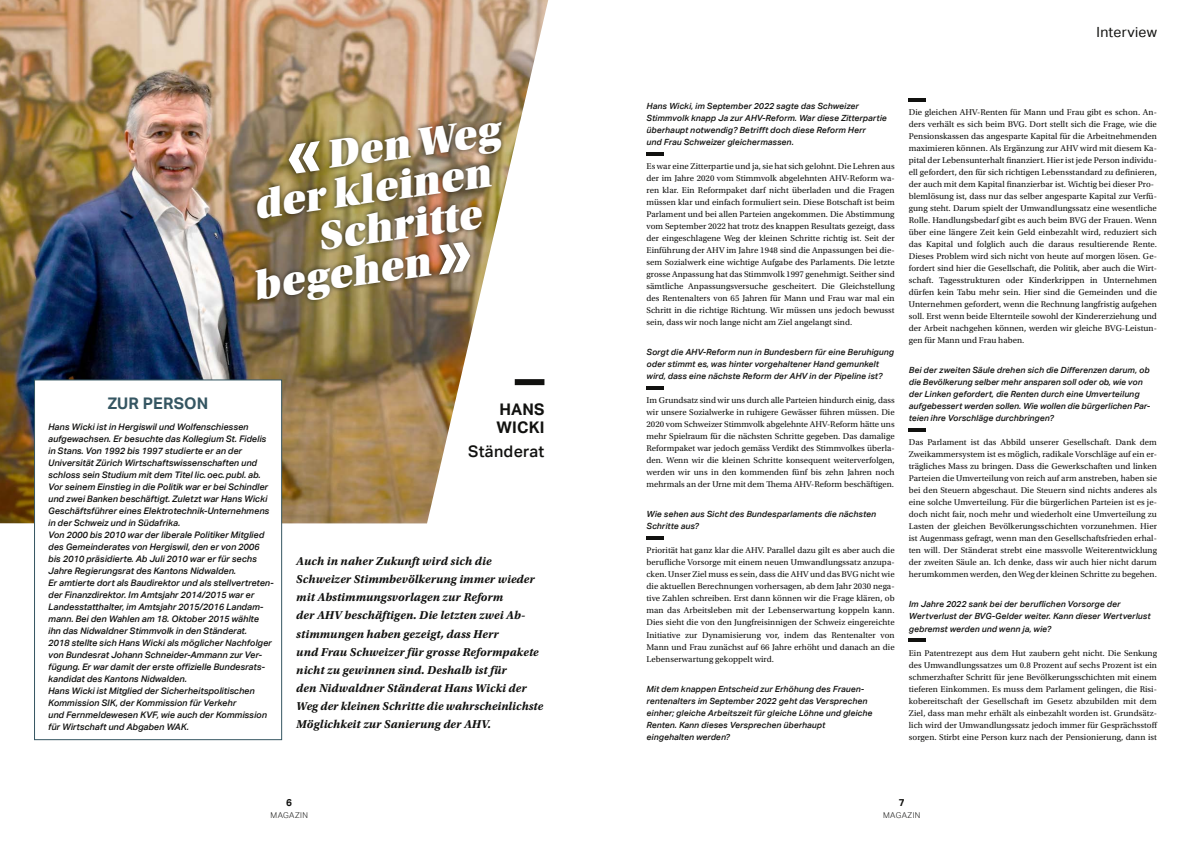
<style>
.page{position:relative;width:1191px;height:842px;background:#fff}
.page>*{position:absolute;margin:0;border:0;box-sizing:border-box;transform-origin:0 0}
.t1{font:42px "Utopia Std Black Headline";color:#fff}
.Übertitel{font:700 16px/18px "Aktiv Grotesk";letter-spacing:.01em;color:#11110f}
.Übertitel-2{font:500 16px "Aktiv Grotesk";letter-spacing:.02em;color:#11110f}
.Kasten_Titel_gross{font:700 16px "Aktiv Grotesk";letter-spacing:.01em;color:#355662}
.Rubriktitel_rechts{font:14px "Aktiv Grotesk";letter-spacing:.02em;color:#11110f}
.Interview_Lead{font:italic 700 12px/18px "Utopia Std";letter-spacing:.01em;color:#11110f}
.Pagina{font:700 10px "Aktiv Grotesk";color:#11110f}
.Kastentext_fett{font:italic 500 9px/12px "Aktiv Grotesk";color:#11110f}
.Interview_Antwort{font:8.8px/12px "Utopia Std";letter-spacing:.005em;color:#11110f;text-align:justify}
.Interview_Fragen{font:italic 500 8.5px/12px "Aktiv Grotesk";letter-spacing:.01em;color:#11110f}
.Rubrik_unten{font:300 8px "Aktiv Grotesk";letter-spacing:.05em;color:#11110f}
.s1{font-family:"Aktiv Grotesk";font-weight:700;font-size:64px}
</style>
<div class="page">
<hr style="left:646px;top:152px;width:17px;height:3px;background:#11110f">
<hr style="left:646px;top:386px;width:17px;height:3px;background:#11110f">
<hr style="left:646px;top:536px;width:17px;height:3px;background:#11110f">
<hr style="left:909px;top:98px;width:17px;height:3px;background:#11110f">
<hr style="left:909px;top:428px;width:17px;height:3px;background:#11110f">
<hr style="left:909px;top:638px;width:17px;height:3px;background:#11110f">
<img style="left:0;top:0;width:548px;height:523px">
<img style="left:251px;top:110px;width:255px;height:204px">
<div style="left:515px;top:379px;width:29px;height:6px;background:#11110f"></div>
<div style="left:34px;top:379px;width:248px;height:361px;background:#fff;border:1px solid #355662"></div>
<p class="t1" style="left:280px;top:139px;width:220px;rotate:-8deg"><span class="s1">«</span> Den Weg</p>
<p class="t1" style="left:251px;top:184px;width:240px;rotate:-8deg">der kleinen</p>
<p class="t1" style="left:316px;top:215px;width:165px;rotate:-8deg">Schritte</p>
<p class="t1" style="left:250px;top:265px;width:220px;rotate:-8deg">begehen<span class="s1">»</span></p>
<p class="Kasten_Titel_gross" style="left:108px;top:395px;width:102px">ZUR PERSON</p>
<p class="Kastentext_fett" style="left:48px;top:421px;width:223px">Hans Wicki ist in Hergiswil und Wolfenschiessen aufgewachsen. Er besuchte das Kollegium St. Fidelis in Stans. Von 1992 bis 1997 studierte er an der Universität Zürich Wirtschaftswissenschaften und schloss sein Studium mit dem Titel lic.oec.publ. ab.<br>Vor seinem Einstieg in die Politik war er bei Schindler und zwei Banken beschäftigt. Zuletzt war Hans Wicki Geschäftsführer eines Elektrotechnik-Unternehmens in der Schweiz und in Südafrika.</p>
<p class="Kastentext_fett" style="left:48px;top:529px;width:227px">Von 2000 bis 2010 war der liberale Politiker Mitglied des Gemeinderates von Hergiswil, den er von 2006 bis 2010 präsidierte. Ab Juli 2010 war er für sechs Jahre Regierungsrat des Kantons Nidwalden.<br>Er amtierte dort als Baudirektor und als stellvertreten&shy;der Finanzdirektor. Im Amtsjahr 2014/2015 war er Landesstatthalter, im Amtsjahr 2015/2016 Landam&shy;mann. Bei den Wahlen am 18. Oktober 2015 wählte ihn das Nidwaldner Stimmvolk in den Ständerat.</p>
<p class="Kastentext_fett" style="left:48px;top:637px;width:225px">2018 stellte sich Hans Wicki als möglicher Nachfolger von Bundesrat Johann Schneider-Ammann zur Ver&shy;fügung. Er war damit der erste offizielle Bundesrats&shy;kandidat des Kantons Nidwalden.</p>
<p class="Kastentext_fett" style="left:48px;top:685px;width:220px">Hans Wicki ist Mitglied der Sicherheitspolitischen Kommission SIK, der Kommission für Verkehr<br>und Fernmeldewesen KVF, wie auch der Kommission für Wirtschaft und Abgaben WAK.</p>
<p class="Übertitel" style="left:496px;top:401px;width:49px">HANS<br>WICKI</p>
<p class="Übertitel-2" style="left:468px;top:443px;width:78px">Ständerat</p>
<p class="Interview_Lead" style="left:296px;top:553px;width:248px">Auch in naher Zukunft wird sich die Schweizer Stimmbevölkerung immer wieder mit Abstimmungsvorlagen zur Reform<br>der AHV beschäftigen. Die letzten zwei Ab&shy;stimmungen haben gezeigt, dass Herr<br>und Frau Schweizer für grosse Reformpakete nicht zu gewinnen sind. Deshalb ist für<br>den Nidwaldner Ständerat Hans Wicki der Weg der kleinen Schritte die wahrscheinlichste Möglichkeit zur Sanierung der AHV.</p>
<p class="Pagina" style="left:286px;top:796px;width:7px">6</p>
<p class="Rubrik_unten" style="left:270px;top:810px;width:39px">MAGAZIN</p>
<p class="Rubriktitel_rechts" style="left:1096px;top:24px;width:62px">Interview</p>
<p class="Interview_Fragen" style="left:646px;top:100px;width:242px">Hans Wicki, im September 2022 sagte das Schweizer Stimmvolk knapp Ja zur AHV-Reform. War diese Zitterpartie überhaupt notwendig? Betrifft doch diese Reform Herr<br>und Frau Schweizer gleichermassen.</p>
<p class="Interview_Antwort" style="left:646px;top:161px;width:250px">Es war eine Zitterpartie und ja, sie hat sich gelohnt. Die Lehren aus der im Jahre 2020 vom Stimmvolk abgelehnten AHV-Reform wa&shy;ren klar. Ein Reformpaket darf nicht überladen und die Fragen müssen klar und einfach formuliert sein. Diese Botschaft ist beim Parlament und bei allen Parteien angekommen. Die Abstimmung vom September 2022 hat trotz des knappen Resultats gezeigt, dass der eingeschlagene Weg der kleinen Schritte richtig ist. Seit der Einführung der AHV im Jahre 1948 sind die Anpassungen bei die&shy;sem Sozialwerk eine wichtige Aufgabe des Parlaments. Die letzte grosse Anpassung hat das Stimmvolk 1997 genehmigt. Seither sind sämtliche Anpassungsversuche gescheitert. Die Gleichstellung des Rentenalters von 65 Jahren für Mann und Frau war mal ein Schritt in die richtige Richtung. Wir müssen uns jedoch bewusst sein, dass wir noch lange nicht am Ziel angelangt sind.</p>
<p class="Interview_Fragen" style="left:646px;top:346px;width:249px">Sorgt die AHV-Reform nun in Bundesbern für eine Beruhigung oder stimmt es, was hinter vorgehaltener Hand gemunkelt wird, dass eine nächste Reform der AHV in der Pipeline ist?</p>
<p class="Interview_Antwort" style="left:646px;top:395px;width:250px">Im Grundsatz sind wir uns durch alle Parteien hindurch einig, dass wir unsere Sozialwerke in ruhigere Gewässer führen müssen. Die 2020 vom Schweizer Stimmvolk abgelehnte AHV-Reform hätte uns mehr Spielraum für die nächsten Schritte gegeben. Das damalige Reformpaket war jedoch gemäss Verdikt des Stimmvolkes überla&shy;den. Wenn wir die kleinen Schritte konsequent weiterverfolgen, werden wir uns in den kommenden fünf bis zehn Jahren noch mehrmals an der Urne mit dem Thema AHV-Reform beschäftigen.</p>
<p class="Interview_Fragen" style="left:646px;top:508px;width:231px">Wie sehen aus Sicht des Bundesparlaments die nächsten<br>Schritte aus?</p>
<p class="Interview_Antwort" style="left:646px;top:545px;width:250px">Priorität hat ganz klar die AHV. Parallel dazu gilt es aber auch die berufliche Vorsorge mit einem neuen Umwandlungssatz anzupa&shy;cken. Unser Ziel muss es sein, dass die AHV und das BVG nicht wie die aktuellen Berechnungen vorhersagen, ab dem Jahr 2030 nega&shy;tive Zahlen schreiben. Erst dann können wir die Frage klären, ob man das Arbeitsleben mit der Lebenserwartung koppeln kann.<br>Dies sieht die von den Jungfreisinnigen der Schweiz eingereichte Initiative zur Dynamisierung vor, indem das Rentenalter von Mann und Frau zunächst auf 66 Jahre erhöht und danach an die Lebenserwartung gekoppelt wird.</p>
<p class="Interview_Fragen" style="left:646px;top:682px;width:222px">Mit dem knappen Entscheid zur Erhöhung des Frauen&shy;rentenalters im September 2022 geht das Versprechen</p>
<p class="Interview_Fragen" style="left:646px;top:706px;width:227px">einher; gleiche Arbeitszeit für gleiche Löhne und gleiche</p>
<p class="Interview_Fragen" style="left:646px;top:718px;width:180px">Renten. Kann dieses Versprechen überhaupt</p>
<p class="Interview_Fragen" style="left:646px;top:730px;width:85px">eingehalten werden?</p>
<p class="Interview_Antwort" style="left:909px;top:107px;width:250px">Die gleichen AHV-Renten für Mann und Frau gibt es schon. An&shy;ders verhält es sich beim BVG. Dort stellt sich die Frage, wie die Pensionskassen das angesparte Kapital für die Arbeitnehmenden maximieren können. Als Ergänzung zur AHV wird mit diesem Ka&shy;pital der Lebensunterhalt finanziert. Hier ist jede Person individu&shy;ell gefordert, den für sich richtigen Lebensstandard zu definieren, der auch mit dem Kapital finanzierbar ist. Wichtig bei dieser Pro-</p>
<p class="Interview_Antwort" style="left:909px;top:191px;width:250px">blemlösung ist, dass nur das selber angesparte Kapital zur Verfü&shy;gung steht. Darum spielt der Umwandlungssatz eine wesentliche Rolle. Handlungsbedarf gibt es auch beim BVG der Frauen. Wenn über eine längere Zeit kein Geld einbezahlt wird, reduziert sich das Kapital und folglich auch die daraus resultierende Rente.<br>Dieses Problem wird sich nicht von heute auf morgen lösen. Ge&shy;fordert sind hier die Gesellschaft, die Politik, aber auch die Wirt&shy;schaft. Tagesstrukturen oder Kinderkrippen in Unternehmen dürfen kein Tabu mehr sein. Hier sind die Gemeinden und die Unternehmen gefordert, wenn die Rechnung langfristig aufgehen soll. Erst wenn beide Elternteile sowohl der Kindererziehung und der Arbeit nachgehen können, werden wir gleiche BVG-Leistun&shy;gen für Mann und Frau haben.</p>
<p class="Interview_Fragen" style="left:909px;top:364px;width:243px">Bei der zweiten Säule drehen sich die Differenzen darum, ob die Bevölkerung selber mehr ansparen soll oder ob, wie von der Linken gefordert, die Renten durch eine Umverteilung aufgebessert werden sollen. Wie wollen die bürgerlichen Par&shy;teien ihre Vorschläge durchbringen?</p>
<p class="Interview_Antwort" style="left:909px;top:437px;width:250px">Das Parlament ist das Abbild unserer Gesellschaft. Dank dem Zweikammersystem ist es möglich, radikale Vorschläge auf ein er&shy;trägliches Mass zu bringen. Dass die Gewerkschaften und linken Parteien die Umverteilung von reich auf arm anstreben, haben sie bei den Steuern abgeschaut. Die Steuern sind nichts anderes als eine solche Umverteilung. Für die bürgerlichen Parteien ist es je&shy;doch nicht fair, noch mehr und wiederholt eine Umverteilung zu Lasten der gleichen Bevölkerungsschichten vorzunehmen. Hier ist Augenmass gefragt, wenn man den Gesellschaftsfrieden erhal&shy;ten will. Der Ständerat strebt eine massvolle Weiterentwicklung der zweiten Säule an. Ich denke, dass wir auch hier nicht darum herumkommen werden, den Weg der kleinen Schritte zu begehen.</p>
<p class="Interview_Fragen" style="left:909px;top:598px;width:243px">Im Jahre 2022 sank bei der beruflichen Vorsorge der<br>Wertverlust der BVG-Gelder weiter. Kann dieser Wertverlust gebremst werden und wenn ja, wie?</p>
<p class="Interview_Antwort" style="left:909px;top:647px;width:250px">Ein Patentrezept aus dem Hut zaubern geht nicht. Die Senkung des Umwandlungssatzes um 0.8 Prozent auf sechs Prozent ist ein schmerzhafter Schritt für jene Bevölkerungsschichten mit einem tieferen Einkommen. Es muss dem Parlament gelingen, die Risi&shy;kobereitschaft der Gesellschaft im Gesetz abzubilden mit dem Ziel, dass man mehr erhält als einbezahlt worden ist. Grundsätz&shy;lich wird der Umwandlungssatz jedoch immer für Gesprächsstoff sorgen. Stirbt eine Person kurz nach der Pensionierung, dann ist</p>
<p class="Pagina" style="left:898px;top:796px;width:7px">7</p>
<p class="Rubrik_unten" style="left:883px;top:810px;width:39px">MAGAZIN</p>
</div>
